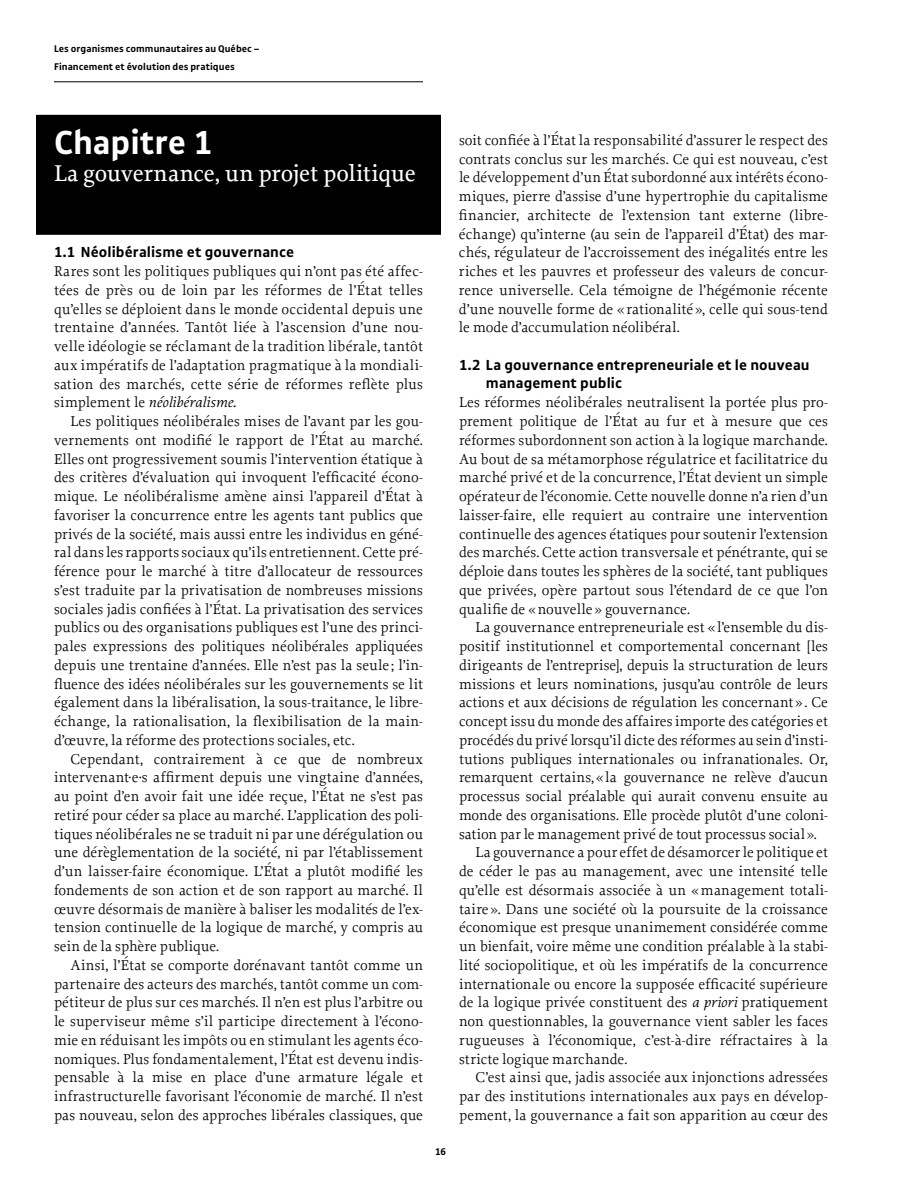
<style>
.page{position:relative;width:918px;height:1188px;background:#fff}
.page>*{position:absolute;margin:0;border:0;box-sizing:border-box;transform-origin:0 0}
.t1{font:700 36px "Gak Sans";letter-spacing:-.005em;color:#fff}
.t2{font:500 24px "Proforma";letter-spacing:-.01em;color:#fff}
.t3{font:700 15.75px/18.8px "Gak Sans";letter-spacing:.005em;color:#000}
.t4{font:15px/18.8px "Proforma";letter-spacing:.005em;color:#000;text-align:justify}
.t5{font:700 10.5px/18px "Gak Sans";letter-spacing:.005em;color:#000}
.s1{font-style:italic}
</style>
<div class="page">
<hr style="left:54px;top:82px;width:369px;height:1px;background:#000">
<div style="left:36px;top:115px;width:405px;height:120px;background:#000"></div>
<p class="t5" style="left:54px;top:39px;width:207px">Les organismes communautaires au Québec –<br>Financement et évolution des pratiques</p>
<h1 class="t1" style="left:54px;top:122px;width:160px">Chapitre 1</h1>
<h2 class="t2" style="left:54px;top:158px;width:363px">La gouvernance, un projet politique</h2>
<p class="t3" style="left:54px;top:243px;width:242px">1.1 Néolibéralisme et gouvernance</p>
<p class="t4" style="left:54px;top:262px;width:371px">Rares sont les politiques publiques qui n’ont pas été affec&shy;tées de près ou de loin par les réformes de l’État telles qu’elles se déploient dans le monde occidental depuis une trentaine d’années. Tantôt liée à l’ascension d’une nou&shy;velle idéologie se réclamant de la tradition libérale, tantôt aux impératifs de l’adaptation pragmatique à la mondiali&shy;sation des marchés, cette série de réformes reflète plus simplement le <span class="s1">néolibéralisme.</span></p>
<p class="t4" style="left:54px;top:412px;width:371px;text-indent:16px">Les politiques néolibérales mises de l’avant par les gou&shy;vernements ont modifié le rapport de l’État au marché.<br>Elles ont progressivement soumis l’intervention étatique à des critères d’évaluation qui invoquent l’efficacité écono&shy;mique. Le néolibéralisme amène ainsi l’appareil d’État à favoriser la concurrence entre les agents tant publics que privés de la société, mais aussi entre les individus en géné&shy;ral dans les rapports sociaux qu’ils entretiennent. Cette pré&shy;férence pour le marché à titre d’allocateur de ressources s’est traduite par la privatisation de nombreuses missions sociales jadis confiées à l’État. La privatisation des services publics ou des organisations publiques est l’une des princi&shy;pales expressions des politiques néolibérales appliquées depuis une trentaine d’années. Elle n’est pas la seule ; l’in&shy;fluence des idées néolibérales sur les gouvernements se lit également dans la libéralisation, la sous-traitance, le libre&shy;échange, la rationalisation, la flexibilisation de la main&shy;d’œuvre, la réforme des protections sociales, etc.</p>
<p class="t4" style="left:54px;top:749px;width:371px;text-indent:16px">Cependant, contrairement à ce que de nombreux intervenant·e·s affirment depuis une vingtaine d’années, au point d’en avoir fait une idée reçue, l’État ne s’est pas retiré pour céder sa place au marché. L’application des poli&shy;tiques néolibérales ne se traduit ni par une dérégulation ou une dérèglementation de la société, ni par l’établissement d’un laisser-faire économique. L’État a plutôt modifié les fondements de son action et de son rapport au marché. Il œuvre désormais de manière à baliser les modalités de l’ex&shy;tension continuelle de la logique de marché, y compris au sein de la sphère publique.</p>
<p class="t4" style="left:54px;top:955px;width:371px;text-indent:16px">Ainsi, l’État se comporte dorénavant tantôt comme un partenaire des acteurs des marchés, tantôt comme un com&shy;pétiteur de plus sur ces marchés. Il n’en est plus l’arbitre ou le superviseur même s’il participe directement à l’écono&shy;mie en réduisant les impôts ou en stimulant les agents éco&shy;nomiques. Plus fondamentalement, l’État est devenu indis&shy;pensable à la mise en place d’une armature légale et infrastructurelle favorisant l’économie de marché. Il n’est pas nouveau, selon des approches libérales classiques, que</p>
<p class="t5" style="left:435px;top:1142px;width:13px">16</p>
<p class="t4" style="left:459px;top:130px;width:371px">soit confiée à l’État la responsabilité d’assurer le respect des contrats conclus sur les marchés. Ce qui est nouveau, c’est le développement d’un État subordonné aux intérêts écono&shy;miques, pierre d’assise d’une hypertrophie du capitalisme financier, architecte de l’extension tant externe (libre&shy;échange) qu’interne (au sein de l’appareil d’État) des mar&shy;chés, régulateur de l’accroissement des inégalités entre les riches et les pauvres et professeur des valeurs de concur&shy;rence universelle. Cela témoigne de l’hégémonie récente d’une nouvelle forme de «rationalité », celle qui sous-tend le mode d’accumulation néolibéral.</p>
<p class="t3" style="left:486px;top:355px;width:325px;text-indent:-27px">1.2 La gouvernance entrepreneuriale et le nouveau management public</p>
<p class="t4" style="left:459px;top:393px;width:371px">Les réformes néolibérales neutralisent la portée plus pro&shy;prement politique de l’État au fur et à mesure que ces réformes subordonnent son action à la logique marchande.<br>Au bout de sa métamorphose régulatrice et facilitatrice du marché privé et de la concurrence, l’État devient un simple opérateur de l’économie. Cette nouvelle donne n’a rien d’un laisser-faire, elle requiert au contraire une intervention continuelle des agences étatiques pour soutenir l’extension des marchés. Cette action transversale et pénétrante, qui se déploie dans toutes les sphères de la société, tant publiques que privées, opère partout sous l’étendard de ce que l’on qualifie de «nouvelle» gouvernance.</p>
<p class="t4" style="left:476px;top:618px;width:354px">La gouvernance entrepreneuriale est «l’ensemble du dis-</p>
<p class="t4" style="left:459px;top:637px;width:370px">positif institutionnel et comportemental concernant [les</p>
<p class="t4" style="left:459px;top:655px;width:371px">dirigeants de l’entreprise], depuis la structuration de leurs</p>
<p class="t4" style="left:459px;top:674px;width:371px">missions et leurs nominations, jusqu’au contrôle de leurs</p>
<p class="t4" style="left:459px;top:693px;width:371px">actions et aux décisions de régulation les concernant». Ce</p>
<p class="t4" style="left:459px;top:712px;width:371px">concept issu du monde des affaires importe des catégories et</p>
<p class="t4" style="left:459px;top:730px;width:370px">procédés du privé lorsqu’il dicte des réformes au sein d’insti-</p>
<p class="t4" style="left:459px;top:749px;width:371px">tutions publiques internationales ou infranationales. Or,</p>
<p class="t4" style="left:459px;top:768px;width:371px">remarquent certains,«la gouvernance ne relève d’aucun</p>
<p class="t4" style="left:459px;top:787px;width:370px">processus social préalable qui aurait convenu ensuite au</p>
<p class="t4" style="left:459px;top:805px;width:370px">monde des organisations. Elle procède plutôt d’une coloni-</p>
<p class="t4" style="left:459px;top:824px;width:360px">sation par le management privé de tout processus social».</p>
<p class="t4" style="left:476px;top:843px;width:354px">La gouvernance a pour effet de désamorcer le politique et</p>
<p class="t4" style="left:459px;top:862px;width:370px">de céder le pas au management, avec une intensité telle</p>
<p class="t4" style="left:459px;top:880px;width:370px">qu’elle est désormais associée à un «management totali-</p>
<p class="t4" style="left:459px;top:899px;width:370px">taire ». Dans une société où la poursuite de la croissance</p>
<p class="t4" style="left:459px;top:918px;width:370px">économique est presque unanimement considérée comme</p>
<p class="t4" style="left:459px;top:937px;width:370px">un bienfait, voire même une condition préalable à la stabi-</p>
<p class="t4" style="left:459px;top:955px;width:370px">lité sociopolitique, et où les impératifs de la concurrence</p>
<p class="t4" style="left:459px;top:974px;width:371px">internationale ou encore la supposée efficacité supérieure</p>
<p class="t4" style="left:459px;top:993px;width:371px">de la logique privée constituent des <span class="s1">a priori</span> pratiquement</p>
<p class="t4" style="left:459px;top:1012px;width:371px">non questionnables, la gouvernance vient sabler les faces</p>
<p class="t4" style="left:459px;top:1030px;width:370px">rugueuses à l’économique, c’est-à-dire réfractaires à la</p>
<p class="t4" style="left:459px;top:1049px;width:170px">stricte logique marchande.</p>
<p class="t4" style="left:476px;top:1068px;width:354px">C’est ainsi que, jadis associée aux injonctions adressées</p>
<p class="t4" style="left:459px;top:1087px;width:370px">par des institutions internationales aux pays en dévelop-</p>
<p class="t4" style="left:459px;top:1105px;width:370px">pement, la gouvernance a fait son apparition au cœur des</p>
</div>
